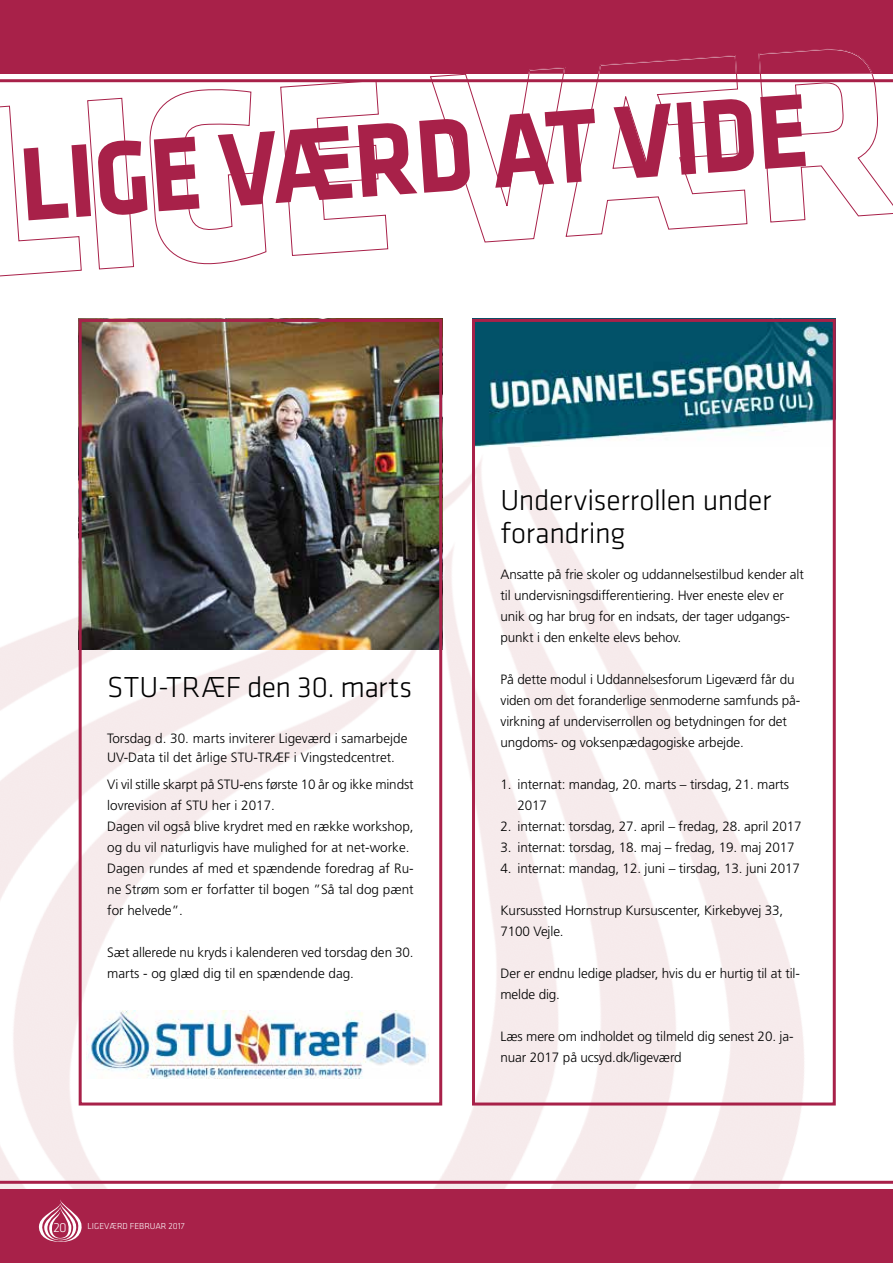
<style>
.page{position:relative;width:893px;height:1263px;background:#fff}
.page>*{position:absolute;margin:0;border:0;box-sizing:border-box;transform-origin:0 0}
.t1{font:300 30px/33px "Klavika";letter-spacing:-.01em;color:#000}
.t2{font:300 13.5px/21px "Frutiger";letter-spacing:-.01em;color:#000}
.t3{font:300 13.5px "Klavika";color:#fff}
.t4{font:300 9px "Klavika";color:#fff}
</style>
<div class="page">
<img style="left:0;top:318px;width:893px;height:871px">
<div style="left:0;top:1189px;width:893px;height:74px;background:#a82149"></div>
<hr style="left:0;top:1181px;width:893px;height:3px;background:#a82149">
<svg style="left:38px;top:1200px;width:44px;height:42px"></svg>
<svg style="left:0;top:0;width:893px;height:277px"></svg>
<hr style="left:0;top:79px;width:893px;height:3px;background:#a82149">
<img style="left:83px;top:323px;width:355px;height:326px">
<div style="left:79px;top:319px;width:363px;height:786px;border:3px solid #a82149"></div>
<img style="left:476px;top:323px;width:356px;height:123px">
<div style="left:472px;top:319px;width:364px;height:786px;border:3px solid #a82149"></div>
<img style="left:86px;top:1010px;width:343px;height:68px">
<h1 class="t1" style="left:107px;top:671px;width:95px">STU-TRÆF</h1>
<h1 class="t1" style="left:247px;top:671px;width:167px">den 30. marts</h1>
<p class="t2" style="left:107px;top:729px;width:302px;line-height:18.8px">Torsdag d. 30. marts inviterer Ligeværd i samarbejde<br>UV-Data til det årlige STU-TRÆF i Vingstedcentret.</p>
<p class="t2" style="left:107px;top:774px;width:308px">Vi vil stille skarpt på STU-ens første 10 år og ikke mindst lovrevision af STU her i 2017.<br>Dagen vil også blive krydret med en række workshop, og du vil naturligvis have mulighed for at net-worke.<br>Dagen rundes af med et spændende foredrag af Ru&shy;ne Strøm som er forfatter til bogen ”Så tal dog pænt for helvede”.</p>
<p class="t2" style="left:107px;top:942px;width:308px">Sæt allerede nu kryds i kalenderen ved torsdag den 30. marts - og glæd dig til en spændende dag.</p>
<p class="t3" style="left:54px;top:1219px;width:15px">20</p>
<p class="t4" style="left:88px;top:1221px;width:99px">Ligeværd februar 2017</p>
<h1 class="t1" style="left:500px;top:483px;width:272px">Underviserrollen under forandring</h1>
<p class="t2" style="left:500px;top:564px;width:305px">Ansatte på frie skoler og uddannelsestilbud kender alt til undervisningsdifferentiering. Hver eneste elev er unik og har brug for en indsats, der tager udgangs&shy;punkt i den enkelte elevs behov.</p>
<p class="t2" style="left:500px;top:669px;width:301px">På dette modul i Uddannelsesforum Ligeværd får du viden om det foranderlige senmoderne samfunds på&shy;virkning af underviserrollen og betydningen for det ungdoms- og voksenpædagogiske arbejde.</p>
<p class="t2" style="left:517px;top:774px;width:273px;text-indent:-17px">1. internat: mandag, 20. marts – tirsdag, 21. marts<br>2017</p>
<p class="t2" style="left:500px;top:816px;width:303px">2. internat: torsdag, 27. april – fredag, 28. april 2017</p>
<p class="t2" style="left:500px;top:837px;width:296px">3. internat: torsdag, 18. maj – fredag, 19. maj 2017</p>
<p class="t2" style="left:500px;top:858px;width:301px">4. internat: mandag, 12. juni – tirsdag, 13. juni 2017</p>
<p class="t2" style="left:500px;top:900px;width:284px">Kursussted Hornstrup Kursuscenter, Kirkebyvej 33,<br>7100 Vejle.</p>
<p class="t2" style="left:500px;top:963px;width:301px">Der er endnu ledige pladser, hvis du er hurtig til at til&shy;melde dig.</p>
<p class="t2" style="left:500px;top:1026px;width:295px">Læs mere om indholdet og tilmeld dig senest 20. ja&shy;nuar 2017 på ucsyd.dk/ligeværd</p>
</div>
